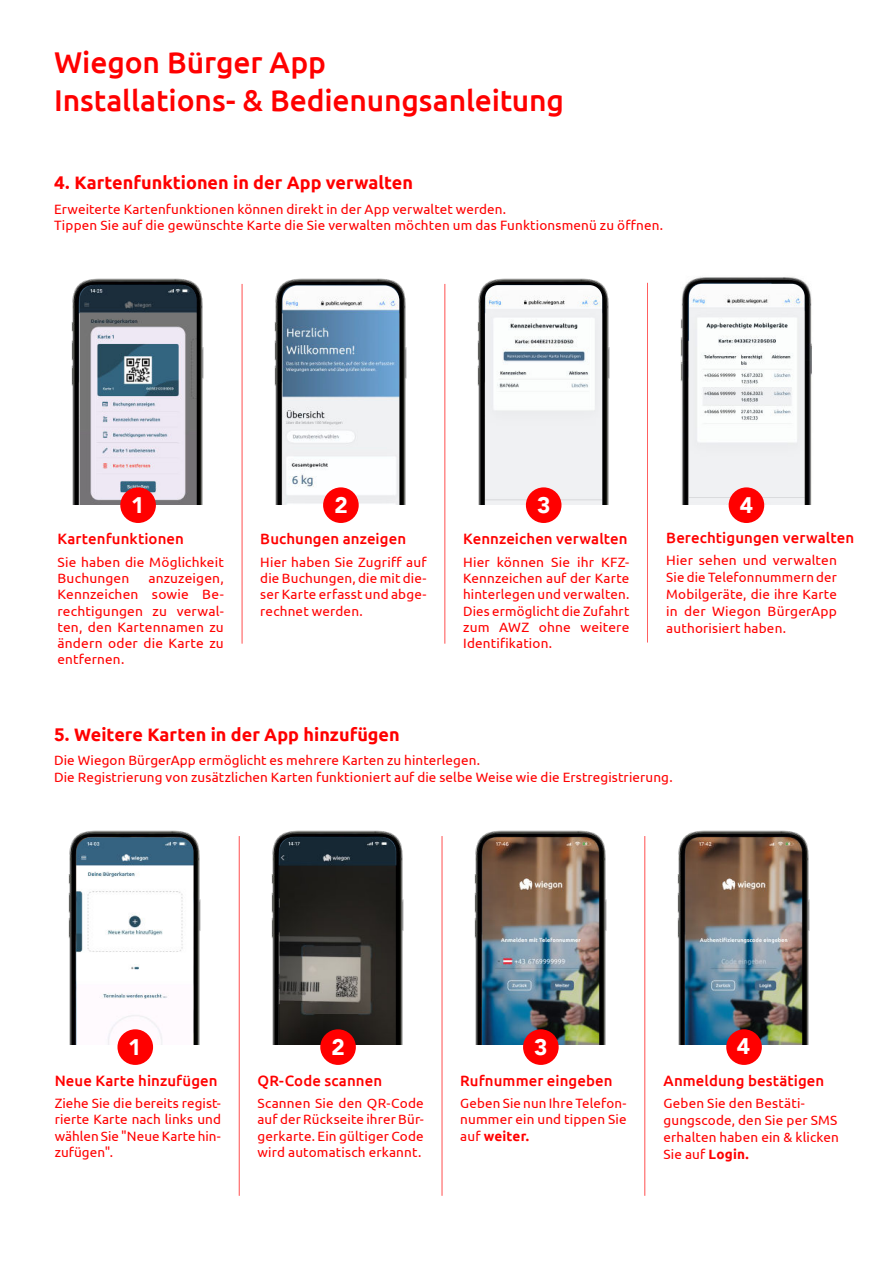
<style>
.page{position:relative;width:893px;height:1263px;background:#fff}
.page>*{position:absolute;margin:0;border:0;box-sizing:border-box;transform-origin:0 0}
.t1{font:500 30px/37.5px "Ubuntu";letter-spacing:-.005em;color:#f00}
.t2{font:900 22.5px "Avenir";color:#fff}
.t3{font:700 18px "Ubuntu";color:#f00}
.t4{font:500 15px "Ubuntu";letter-spacing:.005em;color:#f00}
.t5{font:13.5px/16.2px "Ubuntu";letter-spacing:.01em;color:#f00;text-align:justify}
.s1{font-family:"Avenir";font-weight:900}
.s2{font-weight:700}
</style>
<div class="page">
<img style="left:680px;top:277px;width:132px;height:228px">
<img style="left:71px;top:278px;width:133px;height:227px">
<img style="left:274px;top:278px;width:133px;height:227px">
<img style="left:477px;top:278px;width:133px;height:227px">
<img style="left:68px;top:830px;width:133px;height:215px">
<img style="left:271px;top:830px;width:133px;height:215px">
<img style="left:474px;top:830px;width:133px;height:215px">
<img style="left:677px;top:830px;width:133px;height:215px">
<img style="left:76px;top:837px;width:118px;height:208px">
<img style="left:279px;top:837px;width:117px;height:208px">
<hr style="left:239px;top:836px;width:1px;height:360px;background:#f00">
<hr style="left:442px;top:836px;width:1px;height:360px;background:#f00">
<hr style="left:645px;top:836px;width:1px;height:360px;background:#f00">
<div style="left:117px;top:1029px;width:36px;height:36px;background:#f00;border-radius:50%"></div>
<div style="left:523px;top:1029px;width:36px;height:36px;background:#f00;border-radius:50%"></div>
<div style="left:726px;top:1029px;width:36px;height:36px;background:#f00;border-radius:50%"></div>
<div style="left:320px;top:1029px;width:36px;height:36px;background:#f00;border-radius:50%"></div>
<img style="left:80px;top:285px;width:117px;height:220px">
<img style="left:485px;top:285px;width:117px;height:220px">
<img style="left:282px;top:286px;width:117px;height:219px">
<img style="left:689px;top:284px;width:116px;height:221px">
<hr style="left:242px;top:284px;width:1px;height:360px;background:#f00">
<hr style="left:445px;top:284px;width:1px;height:360px;background:#f00">
<div style="left:120px;top:487px;width:36px;height:36px;background:#f00;border-radius:50%"></div>
<div style="left:323px;top:487px;width:36px;height:36px;background:#f00;border-radius:50%"></div>
<div style="left:526px;top:487px;width:35px;height:36px;background:#f00;border-radius:50%"></div>
<div style="left:729px;top:487px;width:35px;height:36px;background:#f00;border-radius:50%"></div>
<hr style="left:647px;top:283px;width:1px;height:359px;background:#f00">
<h1 class="t1" style="left:54px;top:45px;width:512px">Wiegon Bürger App<br>Installations- &amp; Bedienungsanleitung</h1>
<h3 class="t3" style="left:54px;top:175px;width:361px"><span class="s1">4.</span> Kartenfunktionen in der App verwalten</h3>
<p class="t5" style="left:54px;top:201px;width:611px">Erweiterte Kartenfunktionen können direkt in der App verwaltet werden.<br>Tippen Sie auf die gewünschte Karte die Sie verwalten möchten um das Funktionsmenü zu öffnen.</p>
<h2 class="t2" style="left:131px;top:492px;width:15px">1</h2>
<h2 class="t2" style="left:334px;top:492px;width:15px">2</h2>
<h2 class="t2" style="left:537px;top:492px;width:15px">3</h2>
<h2 class="t2" style="left:740px;top:492px;width:15px">4</h2>
<p class="t4" style="left:58px;top:533px;width:128px">Kartenfunktionen</p>
<p class="t4" style="left:260px;top:533px;width:147px">Buchungen anzeigen</p>
<p class="t4" style="left:463px;top:533px;width:166px">Kennzeichen verwalten</p>
<p class="t5" style="left:58px;top:555px;width:168px">Sie haben die Möglichkeit<br>Buchungen</p>
<p class="t5" style="left:260px;top:554px;width:168px">Hier haben Sie Zugriff auf die Buchungen, die mit die&shy;ser Karte erfasst und abge&shy;rechnet werden.</p>
<p class="t5" style="left:463px;top:554px;width:168px">Hier können Sie ihr KFZ-Kennzeichen auf der Karte hinterlegen und verwalten.<br>Dies ermöglicht die Zufahrt zum AWZ ohne weitere Identifikation.</p>
<p class="t5" style="left:58px;top:571px;width:168px;text-indent:91px">anzuzeigen, Kennzeichen sowie Be&shy;rechtigungen zu verwal&shy;ten, den Kartennamen zu ändern oder die Karte zu entfernen.</p>
<p class="t4" style="left:666px;top:531px;width:189px">Berechtigungen verwalten</p>
<p class="t5" style="left:666px;top:553px;width:172px;line-height:17px">Hier sehen und verwalten Sie die Telefonnummern der Mobilgeräte, die ihre Karte in der Wiegon BürgerApp authorisiert haben.</p>
<h3 class="t3" style="left:54px;top:727px;width:347px"><span class="s1">5.</span> Weitere Karten in der App hinzufügen</h3>
<p class="t5" style="left:54px;top:753px;width:620px;line-height:17px">Die Wiegon BürgerApp ermöglicht es mehrere Karten zu hinterlegen.<br>Die Registrierung von zusätzlichen Karten funktioniert auf die selbe Weise wie die Erstregistrierung.</p>
<h2 class="t2" style="left:128px;top:1034px;width:15px">1</h2>
<h2 class="t2" style="left:331px;top:1034px;width:15px">2</h2>
<h2 class="t2" style="left:534px;top:1034px;width:15px">3</h2>
<h2 class="t2" style="left:737px;top:1033px;width:15px">4</h2>
<p class="t4" style="left:55px;top:1074px;width:164px">Neue Karte hinzufügen</p>
<p class="t4" style="left:460px;top:1074px;width:154px">Rufnummer eingeben</p>
<p class="t4" style="left:663px;top:1074px;width:162px">Anmeldung bestätigen</p>
<p class="t5" style="left:55px;top:1095px;width:168px">Ziehe Sie die bereits regist&shy;rierte Karte nach links und wählen Sie "Neue Karte hin&shy;zufügen".</p>
<p class="t5" style="left:460px;top:1096px;width:168px">Geben Sie nun Ihre Telefon&shy;nummer ein und tippen Sie auf <span class="s2">weiter.</span></p>
<p class="t5" style="left:663px;top:1096px;width:177px;line-height:17px;text-align:left">Geben Sie den Bestäti&shy;gungscode, den Sie per SMS erhalten haben ein &amp; klicken<br>Sie auf <span class="s2">Login.</span></p>
<p class="t4" style="left:257px;top:1074px;width:126px">QR-Code scannen</p>
<p class="t5" style="left:257px;top:1096px;width:168px">Scannen Sie den QR-Code auf der Rückseite ihrer Bür&shy;gerkarte. Ein gültiger Code wird automatisch erkannt.</p>
</div>
